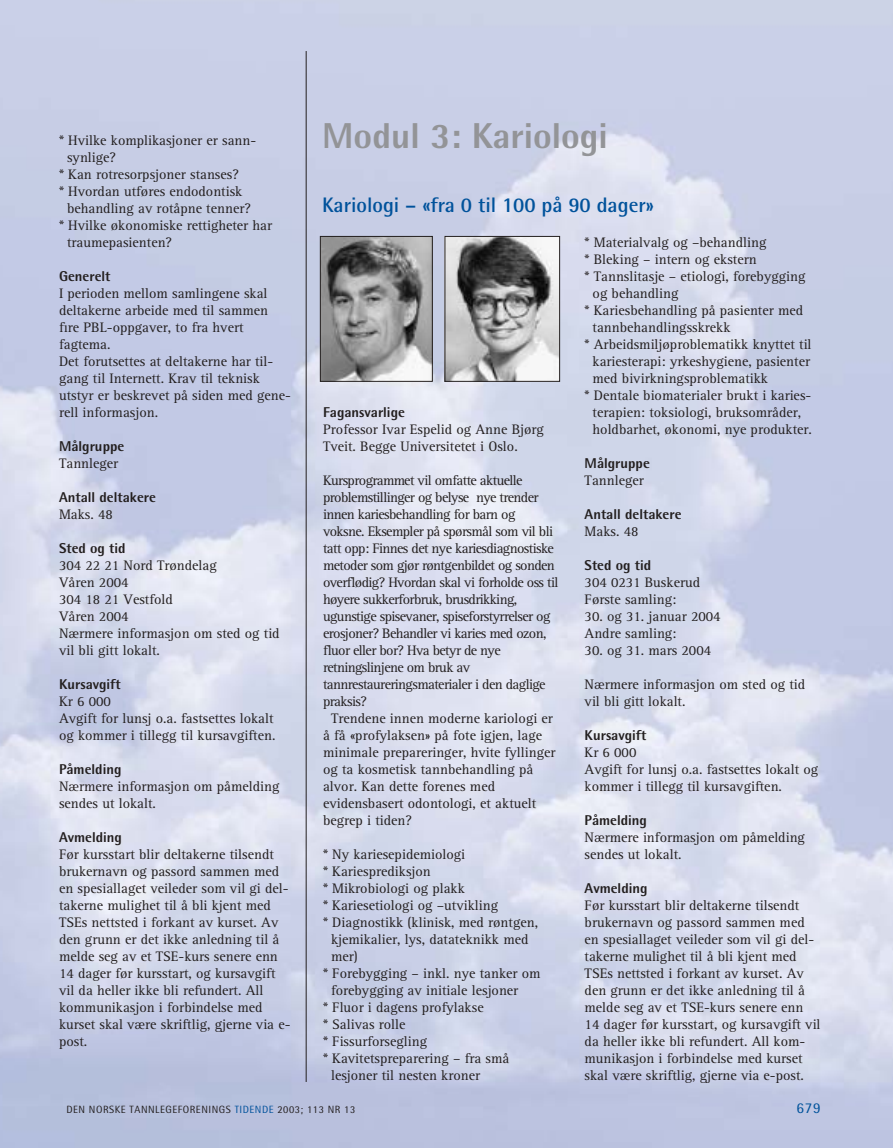
<style>
.page{position:relative;width:893px;height:1148px;background:#fff}
.page>*{position:absolute;margin:0;border:0;box-sizing:border-box;transform-origin:0 0}
.t1{font:800 36px "Rotis Semi Sans";color:#939497}
.t2{font:700 21px "Rotis Semi Sans";color:#00529b}
.t3{font:15px "Rotis Semi Sans";color:#00529b}
.t4{font:14.25px/17px "Rotis Serif";color:#231f1f}
.t5{font:14.25px "Rotis Serif";letter-spacing:-.04em;color:#231f1f}
.t6{font:800 14.25px "Rotis Semi Sans";color:#231f1f}
.t7{font:10.5px "Rotis Semi Sans";letter-spacing:.05em;color:#231f1f}
.s1{color:#00529b}
</style>
<div class="page">
<img style="left:0;top:0;width:892px;height:1147px">
<img style="left:322px;top:238px;width:108px;height:141px">
<div style="left:320px;top:236px;width:112px;height:145px;border:1px solid #231f1f"></div>
<img style="left:446px;top:238px;width:112px;height:141px">
<div style="left:444px;top:236px;width:116px;height:145px;border:1px solid #231f1f"></div>
<hr style="left:306px;top:51px;width:1px;height:1030px;background:#231f1f">
<p class="t4" style="left:59px;top:133px;width:199px">* Hvilke komplikasjoner er sann-</p>
<p class="t4" style="left:67px;top:150px;width:51px">synlige?</p>
<p class="t4" style="left:59px;top:167px;width:181px">* Kan rotresorpsjoner stanses?</p>
<p class="t4" style="left:59px;top:184px;width:185px">* Hvordan utføres endodontisk</p>
<p class="t4" style="left:67px;top:201px;width:185px">behandling av rotåpne tenner?</p>
<p class="t4" style="left:59px;top:218px;width:214px">* Hvilke økonomiske rettigheter har</p>
<p class="t4" style="left:67px;top:235px;width:107px">traumepasienten?</p>
<p class="t6" style="left:59px;top:271px;width:53px">Generelt</p>
<p class="t4" style="left:59px;top:286px;width:233px">I perioden mellom samlingene skal deltakerne arbeide med til sammen fire PBL-oppgaver, to fra hvert fagtema.<br>Det forutsettes at deltakerne har til&shy;gang til Internett. Krav til teknisk utstyr er beskrevet på siden med gene&shy;rell informasjon.</p>
<p class="t6" style="left:59px;top:441px;width:67px">Målgruppe</p>
<p class="t4" style="left:59px;top:456px;width:61px">Tannleger</p>
<p class="t6" style="left:59px;top:492px;width:98px">Antall deltakere</p>
<p class="t4" style="left:59px;top:507px;width:55px">Maks. 48</p>
<p class="t6" style="left:59px;top:543px;width:68px">Sted og tid</p>
<p class="t4" style="left:59px;top:558px;width:222px">304 22 21 Nord Trøndelag<br>Våren 2004<br>304 18 21 Vestfold<br>Våren 2004<br>Nærmere informasjon om sted og tid vil bli gitt lokalt.</p>
<p class="t6" style="left:59px;top:679px;width:63px">Kursavgift</p>
<p class="t4" style="left:59px;top:694px;width:218px">Kr 6 000<br>Avgift for lunsj o.a. fastsettes lokalt og kommer i tillegg til kursavgiften.</p>
<p class="t6" style="left:59px;top:764px;width:64px">Påmelding</p>
<p class="t4" style="left:59px;top:779px;width:222px">Nærmere informasjon om påmelding sendes ut lokalt.</p>
<p class="t6" style="left:59px;top:832px;width:64px">Avmelding</p>
<p class="t4" style="left:59px;top:847px;width:233px">Før kursstart blir deltakerne tilsendt brukernavn og passord sammen med en spesiallaget veileder som vil gi del&shy;takerne mulighet til å bli kjent med TSEs nettsted i forkant av kurset. Av den grunn er det ikke anledning til å melde seg av et TSE-kurs senere enn 14 dager før kursstart, og kursavgift vil da heller ikke bli refundert. All kommunikasjon i forbindelse med kurset skal være skriftlig, gjerne via e&shy;post.</p>
<h1 class="t1" style="left:322px;top:123px;width:287px">Modul 3: Kariologi</h1>
<h2 class="t2" style="left:322px;top:198px;width:333px">Kariologi – «fra 0 til 100 på 90 dager»</h2>
<p class="t6" style="left:323px;top:407px;width:83px">Fagansvarlige</p>
<p class="t4" style="left:323px;top:422px;width:222px">Professor Ivar Espelid og Anne Bjørg<br>Tveit. Begge Universitetet i Oslo.</p>
<p class="t5" style="left:323px;top:475px;width:201px">Kursprogrammet vil omfatte aktuelle</p>
<p class="t5" style="left:323px;top:492px;width:217px">problemstillinger og belyse nye trender</p>
<p class="t5" style="left:323px;top:509px;width:194px">innen kariesbehandling for barn og</p>
<p class="t5" style="left:323px;top:526px;width:231px">voksne. Eksempler på spørsmål som vil bli</p>
<p class="t5" style="left:323px;top:543px;width:232px">tatt opp: Finnes det nye kariesdiagnostiske</p>
<p class="t5" style="left:323px;top:560px;width:233px">metoder som gjør røntgenbildet og sonden</p>
<p class="t5" style="left:323px;top:577px;width:237px">overflødig? Hvordan skal vi forholde oss til</p>
<p class="t5" style="left:323px;top:594px;width:196px">høyere sukkerforbruk, brusdrikking,</p>
<p class="t5" style="left:323px;top:611px;width:229px">ugunstige spisevaner, spiseforstyrrelser og</p>
<p class="t5" style="left:323px;top:628px;width:225px">erosjoner? Behandler vi karies med ozon,</p>
<p class="t5" style="left:323px;top:645px;width:179px">fluor eller bor? Hva betyr de nye</p>
<p class="t5" style="left:323px;top:662px;width:149px">retningslinjene om bruk av</p>
<p class="t5" style="left:323px;top:679px;width:224px">tannrestaureringsmaterialer i den daglige</p>
<p class="t5" style="left:323px;top:696px;width:45px">praksis?</p>
<p class="t4" style="left:331px;top:711px;width:223px">Trendene innen moderne kariologi er</p>
<p class="t4" style="left:323px;top:728px;width:220px">å få «profylaksen» på fote igjen, lage</p>
<p class="t4" style="left:323px;top:745px;width:234px">minimale prepareringer, hvite fyllinger</p>
<p class="t4" style="left:323px;top:762px;width:212px">og ta kosmetisk tannbehandling på</p>
<p class="t4" style="left:323px;top:779px;width:173px">alvor. Kan dette forenes med</p>
<p class="t4" style="left:323px;top:796px;width:215px">evidensbasert odontologi, et aktuelt</p>
<p class="t4" style="left:323px;top:813px;width:90px">begrep i tiden?</p>
<p class="t4" style="left:323px;top:847px;width:144px">* Ny kariesepidemiologi</p>
<p class="t4" style="left:323px;top:864px;width:109px">* Kariesprediksjon</p>
<p class="t4" style="left:323px;top:881px;width:143px">* Mikrobiologi og plakk</p>
<p class="t4" style="left:323px;top:898px;width:177px">* Kariesetiologi og –utvikling</p>
<p class="t4" style="left:323px;top:915px;width:216px">* Diagnostikk (klinisk, med røntgen,</p>
<p class="t4" style="left:331px;top:932px;width:199px">kjemikalier, lys, datateknikk med</p>
<p class="t4" style="left:331px;top:949px;width:28px">mer)</p>
<p class="t4" style="left:323px;top:966px;width:219px">* Forebygging – inkl. nye tanker om</p>
<p class="t4" style="left:331px;top:983px;width:189px">forebygging av initiale lesjoner</p>
<p class="t4" style="left:323px;top:1000px;width:162px">* Fluor i dagens profylakse</p>
<p class="t4" style="left:323px;top:1017px;width:84px">* Salivas rolle</p>
<p class="t4" style="left:323px;top:1034px;width:106px">* Fissurforsegling</p>
<p class="t4" style="left:323px;top:1051px;width:188px">* Kavitetspreparering – fra små</p>
<p class="t4" style="left:331px;top:1068px;width:150px">lesjoner til nesten kroner</p>
<p class="t4" style="left:584px;top:235px;width:183px">* Materialvalg og –behandling</p>
<p class="t4" style="left:584px;top:252px;width:173px">* Bleking – intern og ekstern</p>
<p class="t4" style="left:584px;top:269px;width:222px">* Tannslitasje – etiologi, forebygging</p>
<p class="t4" style="left:592px;top:286px;width:87px">og behandling</p>
<p class="t4" style="left:584px;top:303px;width:220px">* Kariesbehandling på pasienter med</p>
<p class="t4" style="left:592px;top:320px;width:139px">tannbehandlingsskrekk</p>
<p class="t4" style="left:584px;top:337px;width:228px">* Arbeidsmiljøproblematikk knyttet til</p>
<p class="t4" style="left:592px;top:354px;width:219px">kariesterapi: yrkeshygiene, pasienter</p>
<p class="t4" style="left:592px;top:371px;width:177px">med bivirkningsproblematikk</p>
<p class="t4" style="left:584px;top:388px;width:228px">* Dentale biomaterialer brukt i karies-</p>
<p class="t4" style="left:592px;top:405px;width:210px">terapien: toksiologi, bruksområder,</p>
<p class="t4" style="left:592px;top:422px;width:221px">holdbarhet, økonomi, nye produkter.</p>
<p class="t6" style="left:584px;top:458px;width:67px">Målgruppe</p>
<p class="t4" style="left:584px;top:473px;width:61px">Tannleger</p>
<p class="t6" style="left:584px;top:509px;width:98px">Antall deltakere</p>
<p class="t4" style="left:584px;top:524px;width:55px">Maks. 48</p>
<p class="t6" style="left:584px;top:560px;width:68px">Sted og tid</p>
<p class="t4" style="left:584px;top:575px;width:117px">304 0231 Buskerud<br>Første samling:</p>
<p class="t4" style="left:584px;top:609px;width:137px">30. og 31. januar 2004<br>Andre samling:</p>
<p class="t4" style="left:584px;top:643px;width:128px">30. og 31. mars 2004</p>
<p class="t4" style="left:584px;top:677px;width:222px">Nærmere informasjon om sted og tid vil bli gitt lokalt.</p>
<p class="t6" style="left:584px;top:730px;width:63px">Kursavgift</p>
<p class="t4" style="left:584px;top:745px;width:235px">Kr 6 000<br>Avgift for lunsj o.a. fastsettes lokalt og kommer i tillegg til kursavgiften.</p>
<p class="t6" style="left:584px;top:815px;width:64px">Påmelding</p>
<p class="t4" style="left:584px;top:830px;width:222px">Nærmere informasjon om påmelding sendes ut lokalt.</p>
<p class="t6" style="left:584px;top:883px;width:64px">Avmelding</p>
<p class="t4" style="left:584px;top:898px;width:237px">Før kursstart blir deltakerne tilsendt brukernavn og passord sammen med en spesiallaget veileder som vil gi del&shy;takerne mulighet til å bli kjent med TSEs nettsted i forkant av kurset. Av den grunn er det ikke anledning til å melde seg av et TSE-kurs senere enn 14 dager før kursstart, og kursavgift vil da heller ikke bli refundert. All kom&shy;munikasjon i forbindelse med kurset skal være skriftlig, gjerne via e-post.</p>
<p class="t7" style="left:66px;top:1105px;width:290px">DEN NORSKE TANNLEGEFORENINGS <span class="s1">TIDENDE</span> 2003; 113 NR 13</p>
<p class="t3" style="left:796px;top:1102px;width:26px">679</p>
</div>
